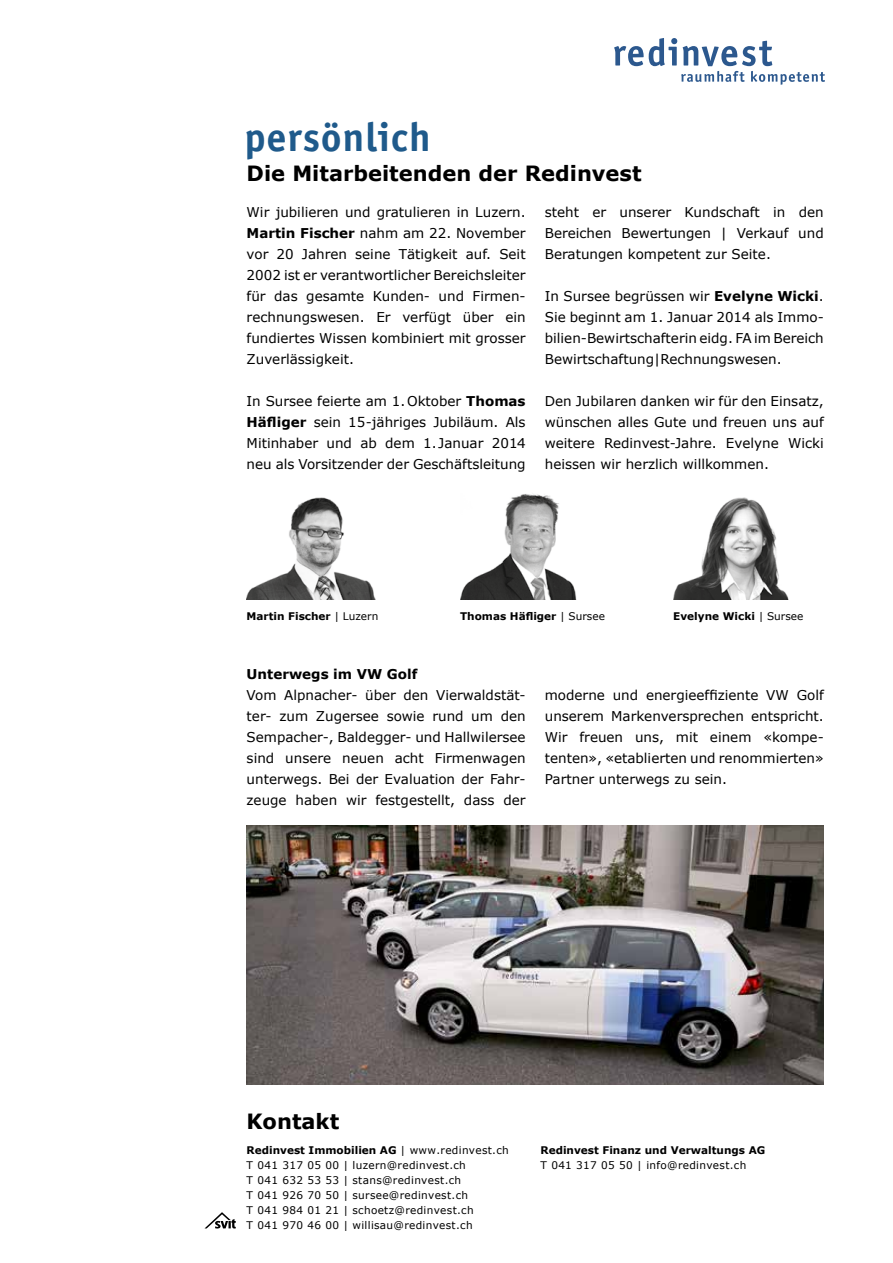
<style>
.page{position:relative;width:893px;height:1263px;background:#fff}
.page>*{position:absolute;margin:0;border:0;box-sizing:border-box;transform-origin:0 0}
.t1{font:700 40.5px "Officina Sans ITC Std";letter-spacing:.03em;color:#1f5a8b}
.t2{font:700 21px "Verdana";color:#000}
.t3{font:13.5px/21px "Verdana";color:#000;text-align:justify}
.t4{font:700 13.5px "Verdana";color:#000}
.t5{font:10.5px/15px "Verdana";letter-spacing:.03em;color:#000}
.t6{font:700 10.5px "Verdana";color:#000}
.s1{font-weight:700}
.s2{font-weight:400}
</style>
<div class="page">
<img style="left:673px;top:498px;width:116px;height:102px">
<img style="left:460px;top:494px;width:117px;height:106px">
<img style="left:247px;top:497px;width:129px;height:103px">
<img style="left:247px;top:825px;width:577px;height:260px">
<svg style="left:614px;top:38px;width:211px;height:47px"></svg>
<svg style="left:205px;top:1212px;width:31px;height:17px"></svg>
<h1 class="t1" style="left:244px;top:112px;width:187px">persönlich</h1>
<h2 class="t2" style="left:247px;top:158px;width:396px">Die Mitarbeitenden der Redinvest</h2>
<p class="t3" style="left:247px;top:201px;width:281px">Wir jubilieren und gratulieren in Luzern.<br><span class="s1">Martin Fischer</span> nahm am 22. November vor 20 Jahren seine Tätigkeit auf. Seit 2002 ist er verantwortlicher Bereichsleiter für das gesamte Kunden- und Firmen&shy;rechnungswesen. Er verfügt über ein fundiertes Wissen kombiniert mit grosser Zuverlässigkeit.</p>
<p class="t3" style="left:247px;top:390px;width:281px">In Sursee feierte am 1.Oktober <span class="s1">Thomas Häfliger</span> sein 15-jähriges Jubiläum. Als Mitinhaber und ab dem 1. Januar 2014 neu als Vorsitzender der Geschäftsleitung</p>
<p class="t3" style="left:545px;top:201px;width:281px">steht er unserer Kundschaft in den Bereichen Bewertungen | Verkauf und Beratungen kompetent zur Seite.</p>
<p class="t3" style="left:545px;top:285px;width:281px">In Sursee begrüssen wir <span class="s1">Evelyne Wicki</span>.<br>Sie beginnt am 1. Januar 2014 als Immo&shy;bilien-Bewirtschafterin eidg. FA im Bereich Bewirtschaftung|Rechnungswesen.</p>
<p class="t3" style="left:545px;top:390px;width:281px">Den Jubilaren danken wir für den Einsatz, wünschen alles Gute und freuen uns auf weitere Redinvest-Jahre. Evelyne Wicki heissen wir herzlich willkommen.</p>
<p class="t6" style="left:247px;top:609px;width:133px">Martin Fischer <span class="s2">| Luzern</span></p>
<p class="t6" style="left:460px;top:609px;width:146px">Thomas Häfliger <span class="s2">| Sursee</span></p>
<p class="t6" style="left:673px;top:609px;width:132px">Evelyne Wicki <span class="s2">| Sursee</span></p>
<p class="t4" style="left:247px;top:664px;width:172px">Unterwegs im VW Golf</p>
<p class="t3" style="left:247px;top:684px;width:281px">Vom Alpnacher- über den Vierwaldstät&shy;ter- zum Zugersee sowie rund um den Sempacher-, Baldegger- und Hallwilersee sind unsere neuen acht Firmenwagen unterwegs. Bei der Evaluation der Fahr&shy;zeuge haben wir festgestellt, dass der</p>
<p class="t3" style="left:545px;top:684px;width:281px">moderne und energieeffiziente VW Golf unserem Markenversprechen entspricht.<br>Wir freuen uns, mit einem «kompe&shy;tenten», «etablierten und renommierten» Partner unterwegs zu sein.</p>
<h2 class="t2" style="left:246px;top:1106px;width:94px">Kontakt</h2>
<p class="t5" style="left:247px;top:1142px;width:264px"><span class="s1">Redinvest Immobilien AG</span> | www.redinvest.ch T 041 317 05 00 | luzern@redinvest.ch<br>T 041 632 53 53 | stans@redinvest.ch<br>T 041 926 70 50 | sursee@redinvest.ch<br>T 041 984 01 21 | schoetz@redinvest.ch<br>T 041 970 46 00 | willisau@redinvest.ch</p>
<p class="t6" style="left:540px;top:1142px;width:226px">Redinvest Finanz und Verwaltungs AG</p>
<p class="t5" style="left:540px;top:1157px;width:207px">T 041 317 05 50 | info@redinvest.ch</p>
</div>
